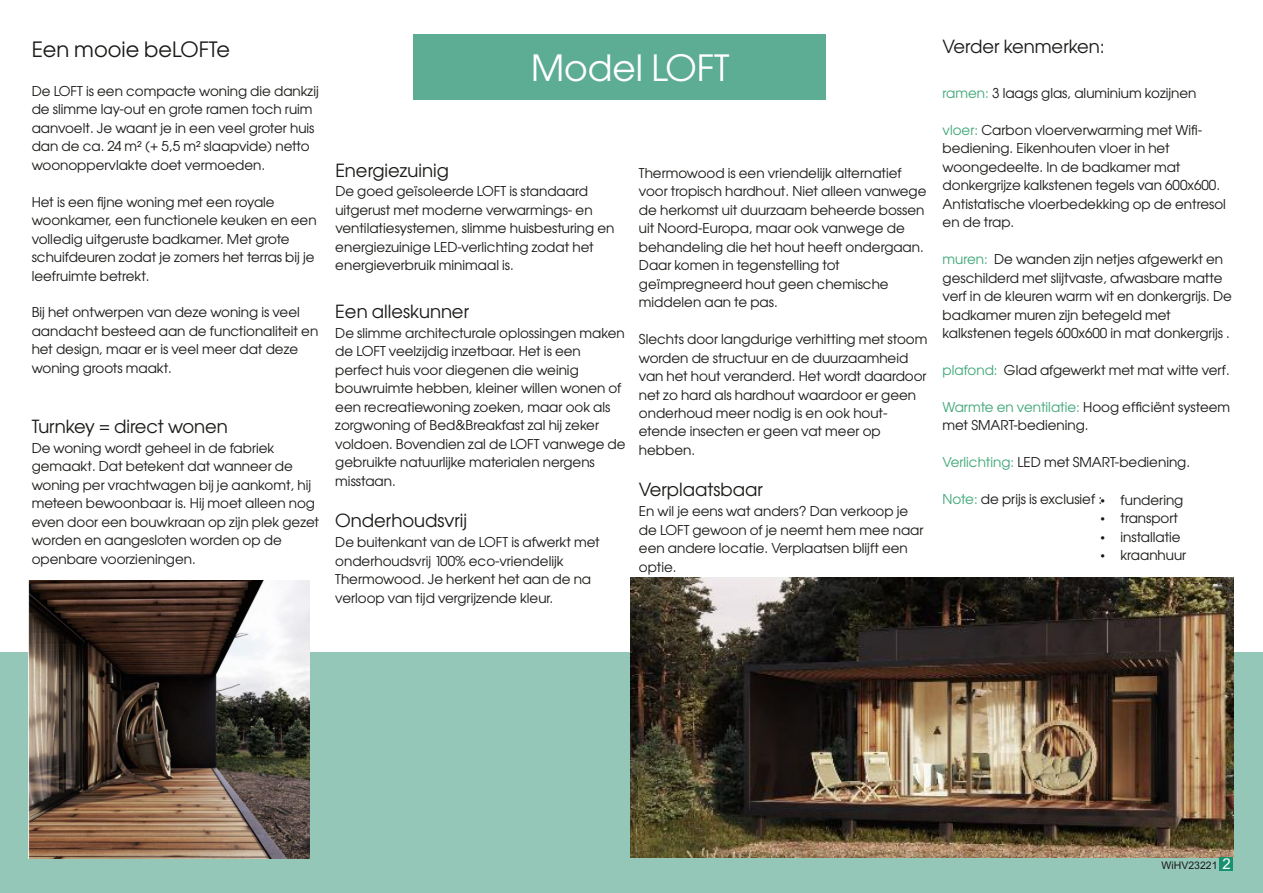
<style>
.page{position:relative;width:1263px;height:893px;background:#fff}
.page>*{position:absolute;margin:0;border:0;box-sizing:border-box;transform-origin:0 0}
.t1{font:36px "Avant Garde Gothic ITC";color:#fff}
.t2{font:21px "Avant Garde Gothic ITC";color:#1a1a18}
.t3{font:18px "Avant Garde Gothic ITC";color:#1a1a18}
.t4{font:13.5px/18.5px "Avant Garde Gothic ITC";color:#1a1a18}
.t5{font:10.5px "Arial";color:#1a1a18}
.s1{color:#40a779}
.s2{font-size:15px;color:#fff}
</style>
<div class="page">
<div style="left:0;top:652px;width:1262px;height:241px;background:#94c7b8"></div>
<div style="left:413px;top:35px;width:413px;height:65px;background:#5dac94"></div>
<img style="left:28px;top:580px;width:281px;height:279px">
<img style="left:631px;top:577px;width:602px;height:281px">
<div style="left:1219px;top:858px;width:14px;height:13px;background:#179170"></div>
<h2 class="t2" style="left:32px;top:40px;width:200px">Een mooie beLOFTe</h2>
<p class="t4" style="left:32px;top:83px;width:289px">De LOFT is een compacte woning die dankzij de slimme lay-out en grote ramen toch ruim aanvoelt. Je waant je in een veel groter huis dan de ca. 24 m² (+ 5,5 m² slaapvide) netto woonoppervlakte doet vermoeden.</p>
<p class="t4" style="left:32px;top:194px;width:286px">Het is een fijne woning met een royale woonkamer, een functionele keuken en een volledig uitgeruste badkamer. Met grote schuifdeuren zodat je zomers het terras bij je leefruimte betrekt.</p>
<p class="t4" style="left:32px;top:304px;width:288px">Bij het ontwerpen van deze woning is veel aandacht besteed aan de functionaliteit en het design, maar er is veel meer dat deze woning groots maakt.</p>
<h3 class="t3" style="left:32px;top:419px;width:198px">Turnkey = direct wonen</h3>
<p class="t4" style="left:32px;top:440px;width:289px">De woning wordt geheel in de fabriek gemaakt. Dat betekent dat wanneer de woning per vrachtwagen bij je aankomt, hij meteen bewoonbaar is. Hij moet alleen nog even door een bouwkraan op zijn plek gezet worden en aangesloten worden op de openbare voorzieningen.</p>
<h1 class="t1" style="left:531px;top:53px;width:200px">Model LOFT</h1>
<h3 class="t3" style="left:335px;top:163px;width:115px">Energiezuinig</h3>
<p class="t4" style="left:335px;top:183px;width:281px">De goed geïsoleerde LOFT is standaard uitgerust met moderne verwarmings- en ventilatiesystemen, slimme huisbesturing en energiezuinige LED-verlichting zodat het energieverbruik minimaal is.</p>
<h3 class="t3" style="left:335px;top:304px;width:135px">Een alleskunner</h3>
<p class="t4" style="left:335px;top:325px;width:292px">De slimme architecturale oplossingen maken de LOFT veelzijdig inzetbaar. Het is een perfect huis voor diegenen die weinig bouwruimte hebben, kleiner willen wonen of een recreatiewoning zoeken, maar ook als zorgwoning of Bed&amp;Breakfast zal hij zeker voldoen. Bovendien zal de LOFT vanwege de gebruikte natuurlijke materialen nergens misstaan.</p>
<h3 class="t3" style="left:335px;top:513px;width:133px">Onderhoudsvrij</h3>
<p class="t4" style="left:335px;top:534px;width:266px">De buitenkant van de LOFT is afwerkt met onderhoudsvrij 100% eco-vriendelijk Thermowood. Je herkent het aan de na verloop van tijd vergrijzende kleur.</p>
<p class="t4" style="left:639px;top:165px;width:289px">Thermowood is een vriendelijk alternatief voor tropisch hardhout. Niet alleen vanwege de herkomst uit duurzaam beheerde bossen uit Noord-Europa, maar ook vanwege de behandeling die het hout heeft ondergaan.<br>Daar komen in tegenstelling tot geïmpregneerd hout geen chemische middelen aan te pas.</p>
<p class="t4" style="left:639px;top:331px;width:290px">Slechts door langdurige verhitting met stoom worden de structuur en de duurzaamheid van het hout veranderd. Het wordt daardoor net zo hard als hardhout waardoor er geen onderhoud meer nodig is en ook hout&shy;etende insecten er geen vat meer op hebben.</p>
<h3 class="t3" style="left:639px;top:482px;width:125px">Verplaatsbaar</h3>
<p class="t4" style="left:639px;top:503px;width:286px">En wil je eens wat anders? Dan verkoop je de LOFT gewoon of je neemt hem mee naar een andere locatie. Verplaatsen blijft een optie.</p>
<h3 class="t3" style="left:942px;top:39px;width:164px">Verder kenmerken:</h3>
<p class="t4" style="left:942px;top:85px;width:255px"><span class="s1">ramen:</span> 3 laags glas, aluminium kozijnen</p>
<p class="t4" style="left:942px;top:122px;width:285px"><span class="s1">vloer:</span> Carbon vloerverwarming met Wifi&shy;bediening. Eikenhouten vloer in het woongedeelte. In de badkamer mat donkergrijze kalkstenen tegels van 600x600.<br>Antistatische vloerbedekking op de entresol en de trap.</p>
<p class="t4" style="left:942px;top:251px;width:291px"><span class="s1">muren:</span> De wanden zijn netjes afgewerkt en geschilderd met slijtvaste, afwasbare matte verf in de kleuren warm wit en donkergrijs. De badkamer muren zijn betegeld met kalkstenen tegels 600x600 in mat donkergrijs .</p>
<p class="t4" style="left:942px;top:362px;width:289px"><span class="s1">plafond:</span> Glad afgewerkt met mat witte verf.</p>
<p class="t4" style="left:942px;top:399px;width:289px"><span class="s1">Warmte en ventilatie:</span> Hoog efficiënt systeem met SMART-bediening.</p>
<p class="t4" style="left:942px;top:454px;width:249px"><span class="s1">Verlichting:</span> LED met SMART-bediening.</p>
<p class="t4" style="left:942px;top:491px;width:161px"><span class="s1">Note:</span> de prijs is exclusief :</p>
<p class="t4" style="left:1120px;top:492px;width:67px">fundering transport installatie kraanhuur</p>
<p class="t5" style="left:1161px;top:861px;width:71px">WiHV23221 <span class="s2">2</span></p>
</div>
